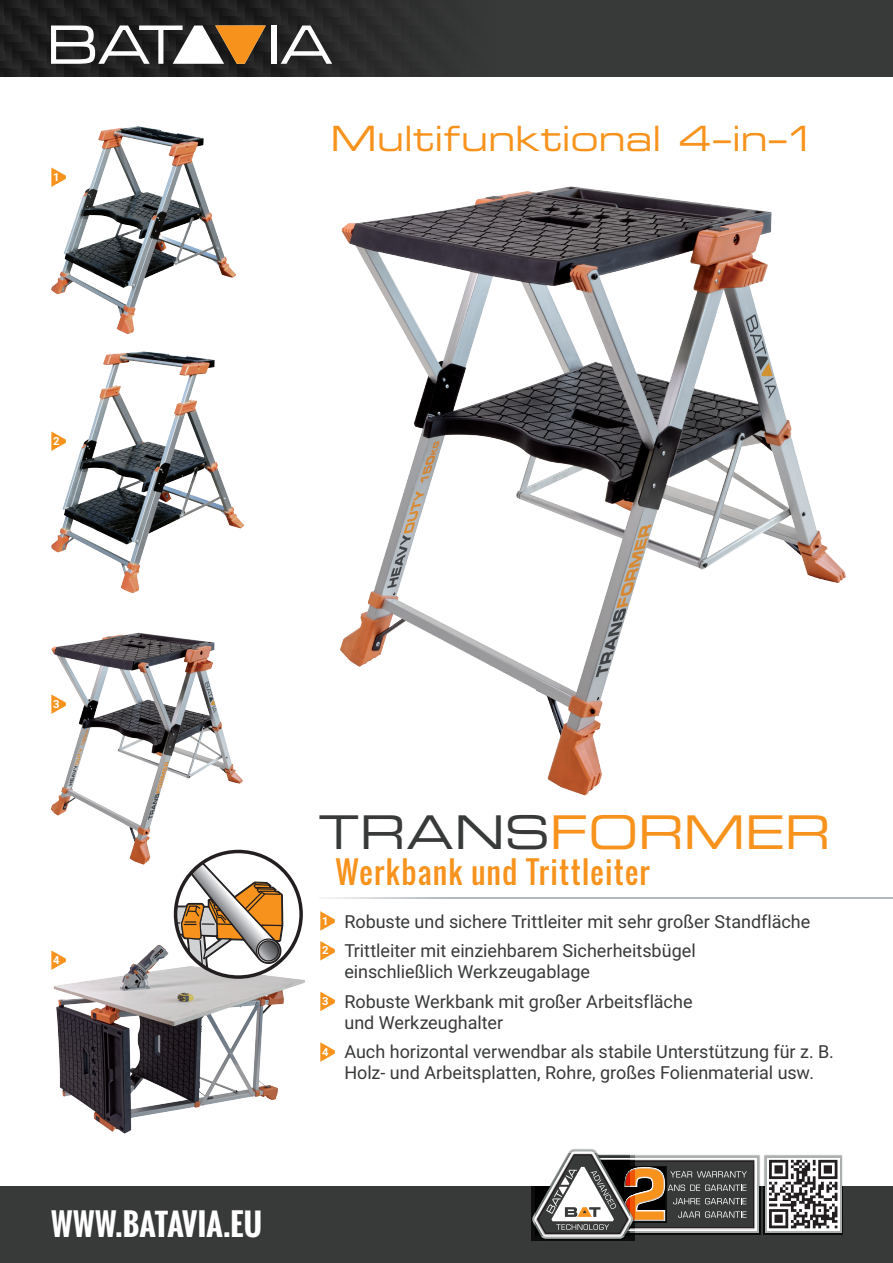
<style>
.page{position:relative;width:893px;height:1263px;background:#fff}
.page>*{position:absolute;margin:0;border:0;box-sizing:border-box;transform-origin:0 0}
.t1{font:46.5px "Eurostile LT Std Ex 2";letter-spacing:-.01em;color:#f7931d}
.t2{font:34.8px "Eurostile LT Std Ex 2";letter-spacing:-.01em;color:#f7931d}
.t3{font:30px "Oswald";letter-spacing:.035em;color:#f7931d}
.t4{font:700 30px "Oswald";letter-spacing:.005em;color:#fff}
.t5{font:18px/29.5px "Roboto";color:#383a39}
.t6{font:700 11.25px "Roboto";color:#fff}
.s1{color:#383a39}
</style>
<div class="page">
<div style="left:0;top:0;width:880px;height:77px;background:#1f1e1f"></div>
<div style="left:255px;top:0;width:638px;height:77px;background:#383a39"></div>
<div style="left:0;top:1186px;width:893px;height:77px;background:#383a39"></div>
<img style="left:763px;top:1155px;width:80px;height:80px">
<svg style="left:765px;top:1155px;width:77px;height:77px;background:#9b999a"></svg>
<svg style="left:532px;top:1149px;width:227px;height:90px"></svg>
<div style="left:271px;top:26px;width:5px;height:38px;background:#fff"></div>
<svg style="left:281px;top:26px;width:51px;height:38px"></svg>
<svg style="left:51px;top:26px;width:215px;height:38px"></svg>
<hr style="left:319px;top:897px;width:574px;height:2px;background:#9ba2a8">
<img style="left:51px;top:352px;width:192px;height:240px">
<img style="left:51px;top:632px;width:192px;height:233px">
<img style="left:51px;top:127px;width:185px;height:207px">
<svg style="left:51px;top:431px;width:15px;height:20px"></svg>
<svg style="left:51px;top:694px;width:15px;height:20px"></svg>
<svg style="left:51px;top:167px;width:15px;height:20px"></svg>
<img style="left:340px;top:186px;width:506px;height:610px">
<img style="left:53px;top:942px;width:252px;height:192px">
<svg style="left:51px;top:950px;width:15px;height:20px"></svg>
<svg style="left:176px;top:851px;width:125px;height:126px"></svg>
<svg style="left:176px;top:854px;width:107px;height:123px"></svg>
<div style="left:174px;top:850px;width:129px;height:129px;border:3px solid #231f20;border-radius:50%"></div>
<svg style="left:320px;top:911px;width:15px;height:20px"></svg>
<svg style="left:320px;top:941px;width:15px;height:19px"></svg>
<svg style="left:320px;top:992px;width:15px;height:19px"></svg>
<svg style="left:320px;top:1042px;width:15px;height:20px"></svg>
<p class="t6" style="left:53px;top:169px;width:8px">1</p>
<h2 class="t2" style="left:331px;top:115px;width:489px">Multifunktional 4–in–1</h2>
<p class="t6" style="left:53px;top:433px;width:8px">2</p>
<p class="t6" style="left:53px;top:696px;width:8px">3</p>
<p class="t6" style="left:53px;top:952px;width:8px">4</p>
<h3 class="t4" style="left:51px;top:1202px;width:213px">WWW.BATAVIA.EU</h3>
<h1 class="t1" style="left:319px;top:800px;width:513px"><span class="s1">TRANS</span>FORMER</h1>
<h3 class="t3" style="left:336px;top:849px;width:315px">Werkbank und Trittleiter</h3>
<p class="t6" style="left:322px;top:913px;width:8px">1</p>
<p class="t6" style="left:322px;top:942px;width:8px">2</p>
<p class="t6" style="left:322px;top:993px;width:8px">3</p>
<p class="t6" style="left:322px;top:1044px;width:8px">4</p>
<p class="t5" style="left:344px;top:906px;width:467px">Robuste und sichere Trittleiter mit sehr großer Standfläche<br>Trittleiter mit einziehbarem Sicherheitsbügel</p>
<p class="t5" style="left:344px;top:956px;width:350px">einschließlich Werkzeugablage<br>Robuste Werkbank mit großer Arbeitsfläche</p>
<p class="t5" style="left:344px;top:1007px;width:491px">und Werkzeughalter<br>Auch horizontal verwendbar als stabile Unterstützung für z. B.</p>
<p class="t5" style="left:344px;top:1057px;width:471px">Holz- und Arbeitsplatten, Rohre, großes Folienmaterial usw.</p>
</div>
